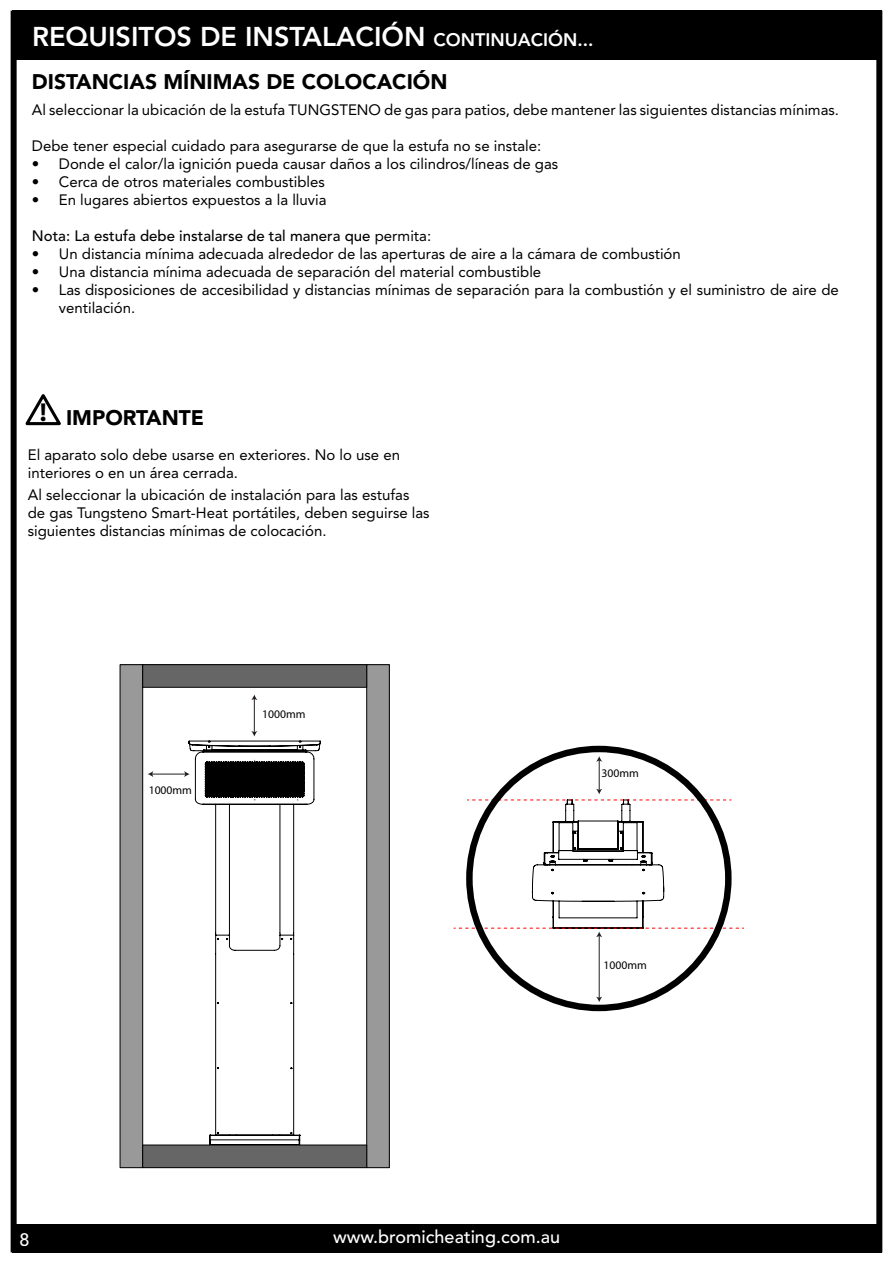
<style>
.page{position:relative;width:893px;height:1263px;background:#fff}
.page>*{position:absolute;margin:0;border:0;box-sizing:border-box;transform-origin:0 0}
.t1{font:800 27px "Avenir";color:#fff}
.t2{font:900 21px "Avenir";color:#000}
.t3{font:500 18px "Avenir";color:#fff}
.t4{font:15px/18px "Avenir";color:#000}
.t5{font:500 15px "Avenir";color:#000}
.t6{font:11.7px "Myriad Pro";color:#000}
.s1{font-size:18px}
.s2{font-weight:400}
</style>
<div class="page">
<div style="left:12px;top:1224px;width:870px;height:29px;background:#000"></div>
<div style="left:11px;top:11px;width:871px;height:1241px;border:6px solid #000"></div>
<div style="left:12px;top:10px;width:870px;height:50px;background:#000"></div>
<svg style="left:26px;top:394px;width:35px;height:32px"></svg>
<svg style="left:189px;top:740px;width:132px;height:405px"></svg>
<div style="left:120px;top:665px;width:23px;height:503px;background:#999"></div>
<div style="left:120px;top:664px;width:23px;height:504px;border:1px solid #000"></div>
<div style="left:367px;top:665px;width:22px;height:503px;background:#999"></div>
<div style="left:366px;top:664px;width:24px;height:504px;border:1px solid #000"></div>
<div style="left:143px;top:665px;width:224px;height:22px;background:#666"></div>
<div style="left:142px;top:664px;width:225px;height:23px;border:1px solid #000"></div>
<div style="left:143px;top:1145px;width:224px;height:23px;background:#666"></div>
<div style="left:142px;top:1145px;width:225px;height:23px;border:1px solid #000"></div>
<hr style="left:254px;top:698px;width:1px;height:35px;background:#231f20">
<svg style="left:251px;top:731px;width:6px;height:5px"></svg>
<svg style="left:251px;top:694px;width:6px;height:6px"></svg>
<hr style="left:599px;top:760px;width:1px;height:30px;background:#231f20">
<svg style="left:596px;top:756px;width:6px;height:6px"></svg>
<hr style="left:599px;top:935px;width:1px;height:63px;background:#231f20">
<svg style="left:596px;top:997px;width:6px;height:5px"></svg>
<svg style="left:454px;top:789px;width:290px;height:148px"></svg>
<hr style="left:152px;top:774px;width:34px;height:1px;background:#231f20">
<svg style="left:184px;top:771px;width:6px;height:6px"></svg>
<svg style="left:148px;top:771px;width:5px;height:6px"></svg>
<h1 class="t1" style="left:32px;top:25px;width:563px">REQUISITOS DE INSTALACIÓN <span class="s1">CONTINUACIÓN...</span></h1>
<h2 class="t2" style="left:32px;top:74px;width:417px">DISTANCIAS MÍNIMAS DE COLOCACIÓN</h2>
<p class="t4" style="left:32px;top:102px;width:809px">Al seleccionar la ubicación de la estufa TUNGSTENO de gas para patios, debe mantener las siguientes distancias mínimas.</p>
<p class="t4" style="left:32px;top:138px;width:511px">Debe tener especial cuidado para asegurarse de que la estufa no se instale:</p>
<p class="t4" style="left:32px;top:156px;width:528px">• Donde el calor/la ignición pueda causar daños a los cilindros/líneas de gas</p>
<p class="t4" style="left:32px;top:174px;width:294px">• Cerca de otros materiales combustibles</p>
<p class="t4" style="left:32px;top:192px;width:296px">• En lugares abiertos expuestos a la lluvia</p>
<p class="t5" style="left:32px;top:228px;width:401px">Nota: La estufa debe instalarse de tal manera que <span class="s2">permita:</span></p>
<p class="t4" style="left:32px;top:246px;width:650px">• Un distancia mínima adecuada alrededor de las aperturas de aire a la cámara de combustión</p>
<p class="t4" style="left:32px;top:264px;width:511px">• Una distancia mínima adecuada de separación del material combustible</p>
<p class="t4" style="left:59px;top:282px;width:781px;text-indent:-27px">• Las disposiciones de accesibilidad y distancias mínimas de separación para la combustión y el suministro de aire de ventilación.</p>
<h2 class="t2" style="left:40px;top:409px;width:166px"><sup>!</sup> IMPORTANTE</h2>
<p class="t4" style="left:28px;top:447px;width:374px">El aparato solo debe usarse en exteriores. No lo use en interiores o en un área cerrada.</p>
<p class="t4" style="left:28px;top:487px;width:403px">Al seleccionar la ubicación de instalación para las estufas de gas Tungsteno Smart-Heat portátiles, deben seguirse las siguientes distancias mínimas de colocación.</p>
<p class="t6" style="left:149px;top:784px;width:45px">1000mm</p>
<p class="t6" style="left:262px;top:708px;width:45px">1000mm</p>
<p class="t6" style="left:601px;top:768px;width:39px">300mm</p>
<p class="t6" style="left:603px;top:959px;width:45px">1000mm</p>
<p class="t3" style="left:19px;top:1229px;width:12px">8</p>
<p class="t3" style="left:333px;top:1227px;width:228px">www.bromicheating.com.au</p>
</div>
